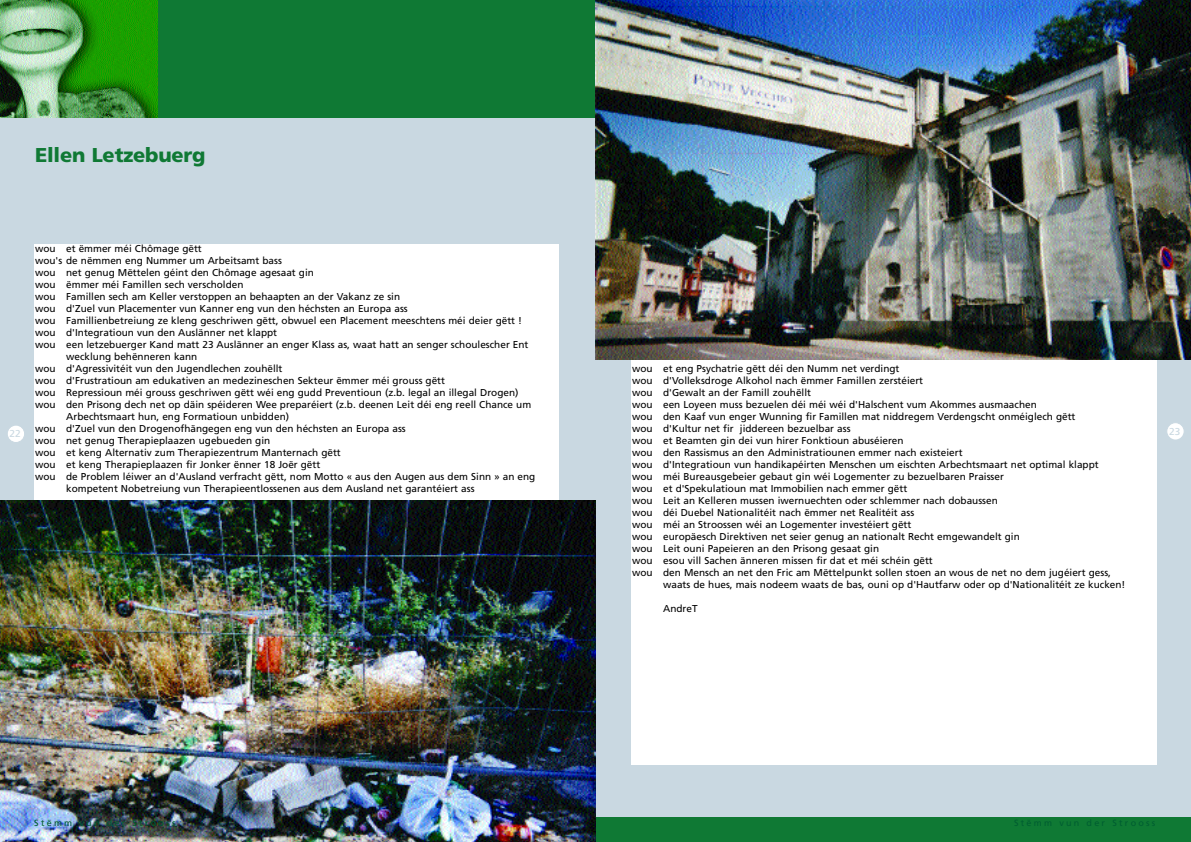
<style>
.page{position:relative;width:1191px;height:842px;background:#fff}
.page>*{position:absolute;margin:0;border:0;box-sizing:border-box;transform-origin:0 0}
.t1{font:900 20px "Frutiger";letter-spacing:-.01em;color:#0f7934}
.t2{font:10px "Frutiger";color:#000}
.t3{font:10px "Frutiger";color:#c9d8e1}
.t4{font:9px "Frutiger";letter-spacing:.25em;color:#005d31}
</style>
<div class="page">
<div style="left:0;top:113px;width:1191px;height:712px;background:#c9d8e1"></div>
<div style="left:0;top:0;width:1191px;height:117px;background:#0f7934"></div>
<img style="left:0;top:0;width:157px;height:117px">
<div style="left:0;top:817px;width:1191px;height:25px;background:#0f7934"></div>
<div style="left:631px;top:243px;width:525px;height:522px;background:#fff"></div>
<div style="left:34px;top:244px;width:524px;height:521px;background:#fff"></div>
<img style="left:0;top:501px;width:595px;height:341px">
<img style="left:595px;top:0;width:596px;height:359px">
<div style="left:7px;top:425px;width:18px;height:17px;background:#fff;border-radius:50%"></div>
<div style="left:7px;top:425px;width:18px;height:18px;border:1px solid #c9d8e1;border-radius:50%"></div>
<div style="left:1166px;top:423px;width:18px;height:17px;background:#fff;border-radius:50%"></div>
<div style="left:1166px;top:422px;width:18px;height:18px;border:1px solid #c9d8e1;border-radius:50%"></div>
<h1 class="t1" style="left:35px;top:143px;width:172px">Ellen Letzebuerg</h1>
<p class="t2" style="left:35px;top:243px;width:168px">wou et ëmmer méi Chômage gëtt</p>
<p class="t2" style="left:35px;top:255px;width:248px">wou's de nëmmen eng Nummer um Arbeitsamt bass</p>
<p class="t2" style="left:35px;top:267px;width:280px">wou net genug Mëttelen géint den Chômage agesaat gin</p>
<p class="t2" style="left:35px;top:279px;width:210px">wou ëmmer méi Famillen sech verscholden</p>
<p class="t2" style="left:35px;top:291px;width:366px">wou Famillen sech am Keller verstoppen an behaapten an der Vakanz ze sin</p>
<p class="t2" style="left:35px;top:303px;width:374px">wou d'Zuel vun Placementer vun Kanner eng vun den héchsten an Europa ass</p>
<p class="t2" style="left:35px;top:315px;width:488px">wou Famillienbetreiung ze kleng geschriwen gëtt, obwuel een Placement meeschtens méi deier gëtt !</p>
<p class="t2" style="left:35px;top:327px;width:244px">wou d'Integratioun vun den Auslänner net klappt</p>
<p class="t2" style="left:35px;top:339px;width:495px">wou een letzebuerger Kand matt 23 Auslänner an enger Klass as, waat hatt an senger schoulescher Ent</p>
<p class="t2" style="left:66px;top:351px;width:133px">wecklung behënneren kann</p>
<p class="t2" style="left:35px;top:363px;width:249px">wou d'Agressivitéit vun den Jugendlechen zouhëllt</p>
<p class="t2" style="left:35px;top:375px;width:411px">wou d'Frustratioun am edukativen an medezineschen Sekteur ëmmer méi grouss gëtt</p>
<p class="t2" style="left:35px;top:387px;width:485px">wou Repressioun méi grouss geschriwen gëtt wéi eng gudd Preventioun (z.b. legal an illegal Drogen)</p>
<p class="t2" style="left:35px;top:399px;width:498px">wou den Prisong dech net op däin spéideren Wee preparéiert (z.b. deenen Leit déi eng reell Chance um</p>
<p class="t2" style="left:66px;top:411px;width:224px">Arbechtsmaart hun, eng Formatioun unbidden)</p>
<p class="t2" style="left:35px;top:423px;width:372px">wou d'Zuel vun den Drogenofhängegen eng vun den héchsten an Europa ass</p>
<p class="t2" style="left:35px;top:435px;width:237px">wou net genug Therapieplaazen ugebueden gin</p>
<p class="t2" style="left:35px;top:447px;width:307px">wou et keng Alternativ zum Therapiezentrum Manternach gëtt</p>
<p class="t2" style="left:35px;top:459px;width:287px">wou et keng Therapieplaazen fir Jonker ënner 18 Joër gëtt</p>
<p class="t2" style="left:35px;top:471px;width:502px">wou de Problem léiwer an d'Ausland verfracht gëtt, nom Motto « aus den Augen aus dem Sinn » an eng</p>
<p class="t2" style="left:66px;top:483px;width:410px">kompetent Nobetreiung vun Therapieentlossenen aus dem Ausland net garantéiert ass</p>
<p class="t2" style="left:632px;top:362px;width:269px">wou et eng Psychatrie gëtt déi den Numm net verdingt</p>
<p class="t2" style="left:632px;top:374px;width:293px">wou d'Volleksdroge Alkohol nach ëmmer Famillen zerstéiert</p>
<p class="t2" style="left:632px;top:386px;width:181px">wou d'Gewalt an der Famill zouhëllt</p>
<p class="t2" style="left:632px;top:398px;width:406px">wou een Loyeen muss bezuelen déi méi wéi d'Halschent vum Akommes ausmaachen</p>
<p class="t2" style="left:632px;top:410px;width:445px">wou den Kaaf vun enger Wunning fir Famillen mat niddregem Verdengscht onméiglech gëtt</p>
<p class="t2" style="left:632px;top:422px;width:220px">wou d'Kultur net fir jiddereen bezuelbar ass</p>
<p class="t2" style="left:632px;top:434px;width:273px">wou et Beamten gin dei vun hirer Fonktioun abuséieren</p>
<p class="t2" style="left:632px;top:446px;width:332px">wou den Rassismus an den Administratiounen emmer nach existeiert</p>
<p class="t2" style="left:632px;top:458px;width:468px">wou d'Integratioun vun handikapéirten Menschen um eischten Arbechtsmaart net optimal klappt</p>
<p class="t2" style="left:632px;top:470px;width:373px">wou méi Bureausgebeier gebaut gin wéi Logementer zu bezuelbaren Praisser</p>
<p class="t2" style="left:632px;top:482px;width:277px">wou et d'Spekulatioun mat Immobilien nach emmer gëtt</p>
<p class="t2" style="left:632px;top:494px;width:367px">wou Leit an Kelleren mussen iwernuechten oder schlemmer nach dobaussen</p>
<p class="t2" style="left:632px;top:506px;width:284px">wou déi Duebel Nationalitéit nach ëmmer net Realitéit ass</p>
<p class="t2" style="left:632px;top:518px;width:281px">wou méi an Stroossen wéi an Logementer investéiert gëtt</p>
<p class="t2" style="left:632px;top:530px;width:389px">wou europäesch Direktiven net seier genug an nationalt Recht emgewandelt gin</p>
<p class="t2" style="left:632px;top:542px;width:249px">wou Leit ouni Papeieren an den Prisong gesaat gin</p>
<p class="t2" style="left:632px;top:554px;width:302px">wou esou vill Sachen änneren missen fir dat et méi schéin gëtt</p>
<p class="t2" style="left:632px;top:566px;width:480px">wou den Mensch an net den Fric am Mëttelpunkt sollen stoen an wous de net no dem jugéiert gess,</p>
<p class="t2" style="left:663px;top:578px;width:464px">waats de hues, mais nodeem waats de bas, ouni op d'Hautfarw oder op d'Nationalitéit ze kucken!</p>
<p class="t2" style="left:663px;top:602px;width:36px">AndreT</p>
<p class="t3" style="left:10px;top:428px;width:13px">22</p>
<p class="t3" style="left:1169px;top:425px;width:13px">23</p>
<p class="t4" style="left:34px;top:817px;width:143px">Stëmm vun der Strooss</p>
<p class="t4" style="left:1014px;top:817px;width:143px">Stëmm vun der Strooss</p>
</div>
